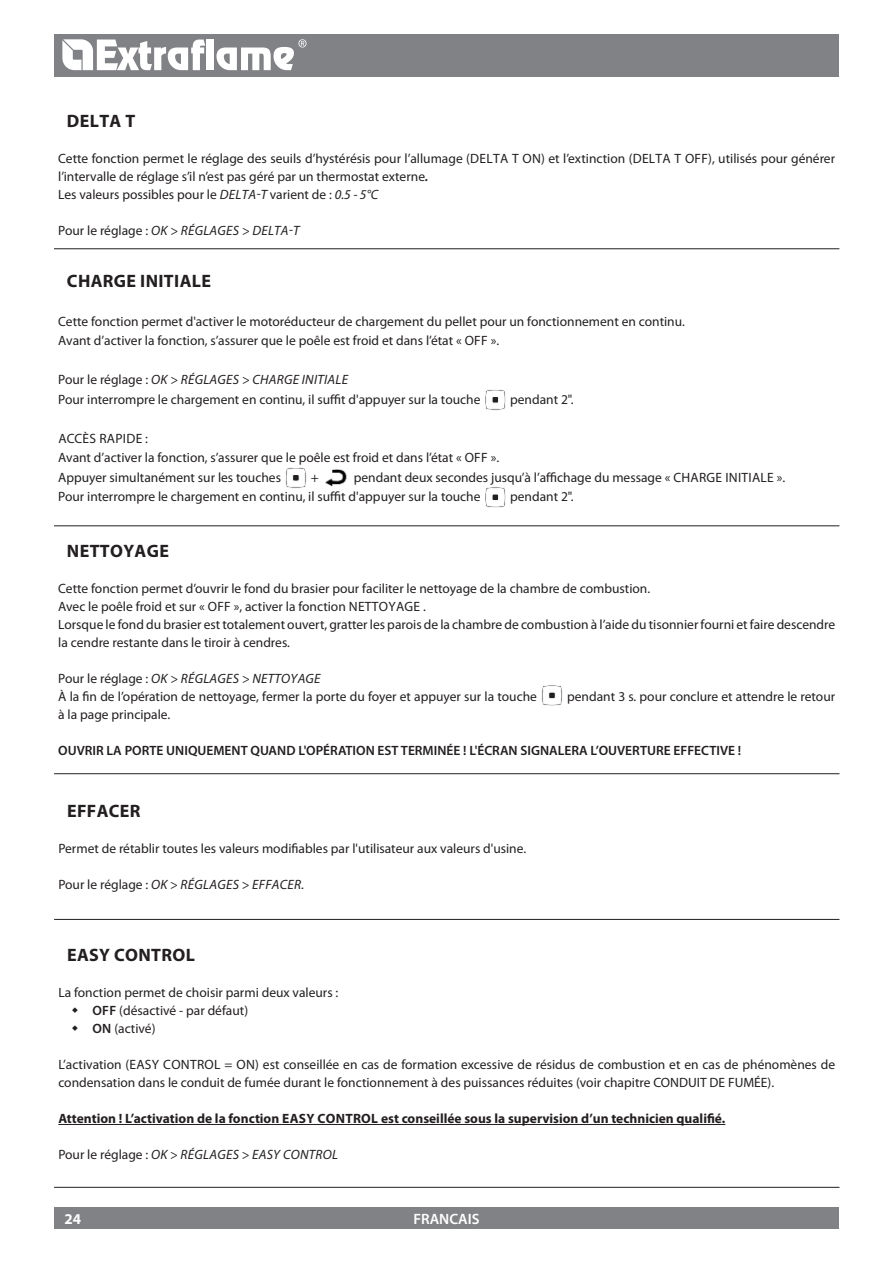
<style>
.page{position:relative;width:893px;height:1263px;background:#fff}
.page>*{position:absolute;margin:0;border:0;box-sizing:border-box;transform-origin:0 0}
.t1{font:700 18px "Myriad Pro";letter-spacing:.02em;color:#231f20}
.t2{font:600 15px "Myriad Pro";color:#fff}
.t3{font:700 15px "Myriad Pro";color:#fff}
.t4{font:13.5px/18px "Myriad Pro";color:#231f20}
.t5{font:italic 13.5px "Myriad Pro";letter-spacing:.02em;color:#231f20}
.t6{font:700 13.5px "Myriad Pro";color:#231f20}
.t7{font:600 13.5px "Myriad Pro";color:#231f20}
.t8{font:900 12.75px "Arial";color:#231f20}
.s1{font-weight:600;font-style:italic}
.s2{font-style:italic}
.s3{font-style:normal}
.s4{font-weight:600}
</style>
<div class="page">
<div style="left:54px;top:34px;width:785px;height:43px;background:#808285"></div>
<div style="left:54px;top:1208px;width:785px;height:21px;background:#808285"></div>
<svg style="left:62px;top:39px;width:143px;height:31px"></svg>
<div style="left:207px;top:40px;width:7px;height:30px;background:#fff"></div>
<svg style="left:216px;top:39px;width:90px;height:31px"></svg>
<hr style="left:54px;top:248px;width:785px;height:1px;background:#231f20">
<hr style="left:54px;top:526px;width:785px;height:1px;background:#231f20">
<svg style="left:485px;top:389px;width:21px;height:21px"></svg>
<svg style="left:285px;top:467px;width:22px;height:21px"></svg>
<img style="left:325px;top:469px;width:22px;height:18px">
<svg style="left:485px;top:487px;width:21px;height:21px"></svg>
<svg style="left:541px;top:685px;width:22px;height:21px"></svg>
<hr style="left:54px;top:919px;width:785px;height:1px;background:#231f20">
<hr style="left:54px;top:773px;width:785px;height:1px;background:#231f20">
<hr style="left:54px;top:1187px;width:785px;height:1px;background:#231f20">
<hr style="left:58px;top:1124px;width:667px;height:1px;background:#231f20">
<h1 class="t1" style="left:67px;top:109px;width:67px">Delta t</h1>
<p class="t4" style="left:58px;top:149px;width:778px">Cette fonction permet le réglage des seuils d’hystérésis pour l’allumage (DELTA T ON) et l’extinction (DELTA T OFF), utilisés pour générer l’intervalle de réglage s’il n’est pas géré par un thermostat externe<span class="s1">.<br></span>Les valeurs possibles pour le <span class="s2">DELTA-T</span> varient de : <span class="s2">0.5 - 5°C</span></p>
<p class="t5" style="left:58px;top:222px;width:241px"><span class="s3">Pour le réglage :</span> OK &gt; RÉGLAGES &gt; DELTA-T</p>
<h1 class="t1" style="left:67px;top:269px;width:117px">CHARGE INITIALE</h1>
<p class="t4" style="left:58px;top:311px;width:628px;line-height:19.5px">Cette fonction permet d'activer le motoréducteur de chargement du pellet pour un fonctionnement en continu.<br>Avant d’activer la fonction, s’assurer que le poêle est froid et dans l’état « OFF ».</p>
<p class="t4" style="left:58px;top:370px;width:424px;line-height:19.5px">Pour le réglage : <span class="s2">OK &gt; RÉGLAGES &gt; CHARGE INITIALE<br></span>Pour interrompre le chargement en continu, il suffit d'appuyer sur la touche</p>
<p class="t4" style="left:510px;top:390px;width:65px">pendant 2".</p>
<p class="t4" style="left:58px;top:429px;width:17px">Accès</p>
<p class="t4" style="left:99px;top:429px;width:16px">rapide</p>
<p class="t4" style="left:58px;top:428px;width:442px;line-height:19.5px;text-indent:87px">:<br>Avant d’activer la fonction, s’assurer que le poêle est froid et dans l’état « OFF ».<br>Appuyer simultanément sur les touches</p>
<p class="t8" style="left:286px;top:494px;width:23px">OK</p>
<p class="t4" style="left:58px;top:467px;width:728px;line-height:19.5px;text-indent:296px">pendant deux secondes jusqu’à l’affichage du message « CHARGE INITIALE ».<br>Pour interrompre le chargement en continu, il suffit d'appuyer sur la touche</p>
<p class="t4" style="left:311px;top:468px;width:10px">+</p>
<p class="t4" style="left:510px;top:488px;width:65px">pendant 2".</p>
<h1 class="t1" style="left:67px;top:539px;width:56px">NETTOYA</h1>
<h1 class="t1" style="left:147px;top:539px;width:22px">GE</h1>
<p class="t4" style="left:58px;top:579px;width:778px">Cette fonction permet d’ouvrir le fond du brasier pour faciliter le nettoyage de la chambre de combustion.<br>Avec le poêle froid et sur « OFF », activer la fonction NETTOYAGE .<br>Lorsque le fond du brasier est totalement ouvert, gratter les parois de la chambre de combustion à l’aide du tisonnier fourni et faire descendre la cendre restante dans le tiroir à cendres.</p>
<p class="t5" style="left:58px;top:670px;width:218px"><span class="s3">Pour le réglage :</span> OK &gt; RÉGLAGES &gt; NETTOY</p>
<p class="t5" style="left:298px;top:670px;width:24px">AGE</p>
<p class="t4" style="left:58px;top:687px;width:480px">À la fin de l’opération de nettoyage, fermer la porte du foyer et appuyer sur la touche</p>
<p class="t4" style="left:567px;top:687px;width:270px">pendant 3 s. pour conclure et attendre le retour</p>
<p class="t4" style="left:58px;top:705px;width:114px">à la page principale.</p>
<p class="t7" style="left:58px;top:742px;width:117px">OUVRIR LA PORTE UNIQU</p>
<p class="t7" style="left:206px;top:742px;width:148px">EMENT QUAND L'OPÉRATION</p>
<p class="t7" style="left:378px;top:742px;width:151px">EST TERMINÉE ! L'ÉCRAN SIGN</p>
<p class="t7" style="left:549px;top:742px;width:194px">ALERA L’OUVERTU RE EFF ECTIVE !</p>
<h1 class="t1" style="left:67px;top:799px;width:75px">Effacer</h1>
<p class="t4" style="left:58px;top:839px;width:469px">Permet de rétablir toutes les valeurs modifiables par l'utilisateur aux valeurs d'usine.</p>
<p class="t5" style="left:58px;top:876px;width:247px"><span class="s3">Pour le réglage :</span> OK &gt; RÉGLAGES &gt; EFFACER.</p>
<h1 class="t1" style="left:67px;top:943px;width:12px">EASY</h1>
<h1 class="t1" style="left:114px;top:943px;width:13px">CON</h1>
<h1 class="t1" style="left:151px;top:943px;width:22px">TROL</h1>
<p class="t4" style="left:58px;top:983px;width:282px">La fonction permet de choisir parmi deux valeurs :</p>
<p class="t7" style="left:92px;top:1002px;width:9px">OFF</p>
<p class="t4" style="left:92px;top:1001px;width:157px;text-indent:27px">(désactivé - par défaut)<br><span class="s4">ON</span> (activé)</p>
<p class="t4" style="left:58px;top:1055px;width:778px">L’activation (EASY CONTROL = ON) est conseillée en cas de formation excessive de résidus de combustion et en cas de phénomènes de condensation dans le conduit de fumée durant le fonctionnement à des puissances réduites (voir chapitre CONDUIT DE FUMÉE).</p>
<p class="t6" style="left:58px;top:1110px;width:233px">Attention ! L’activation de la fonction EASY</p>
<p class="t6" style="left:317px;top:1110px;width:10px">CON</p>
<p class="t6" style="left:345px;top:1110px;width:17px">TROL</p>
<p class="t6" style="left:381px;top:1110px;width:346px">est conseillée sous la supervision d’un technicien qualifié.</p>
<p class="t5" style="left:58px;top:1146px;width:280px"><span class="s3">Pour le réglage :</span> OK &gt; RÉGLAGES &gt; EAS Y CONTROL</p>
<p class="t3" style="left:65px;top:1209px;width:18px">24</p>
<p class="t2" style="left:413px;top:1209px;width:68px">FRANCAIS</p>
</div>
